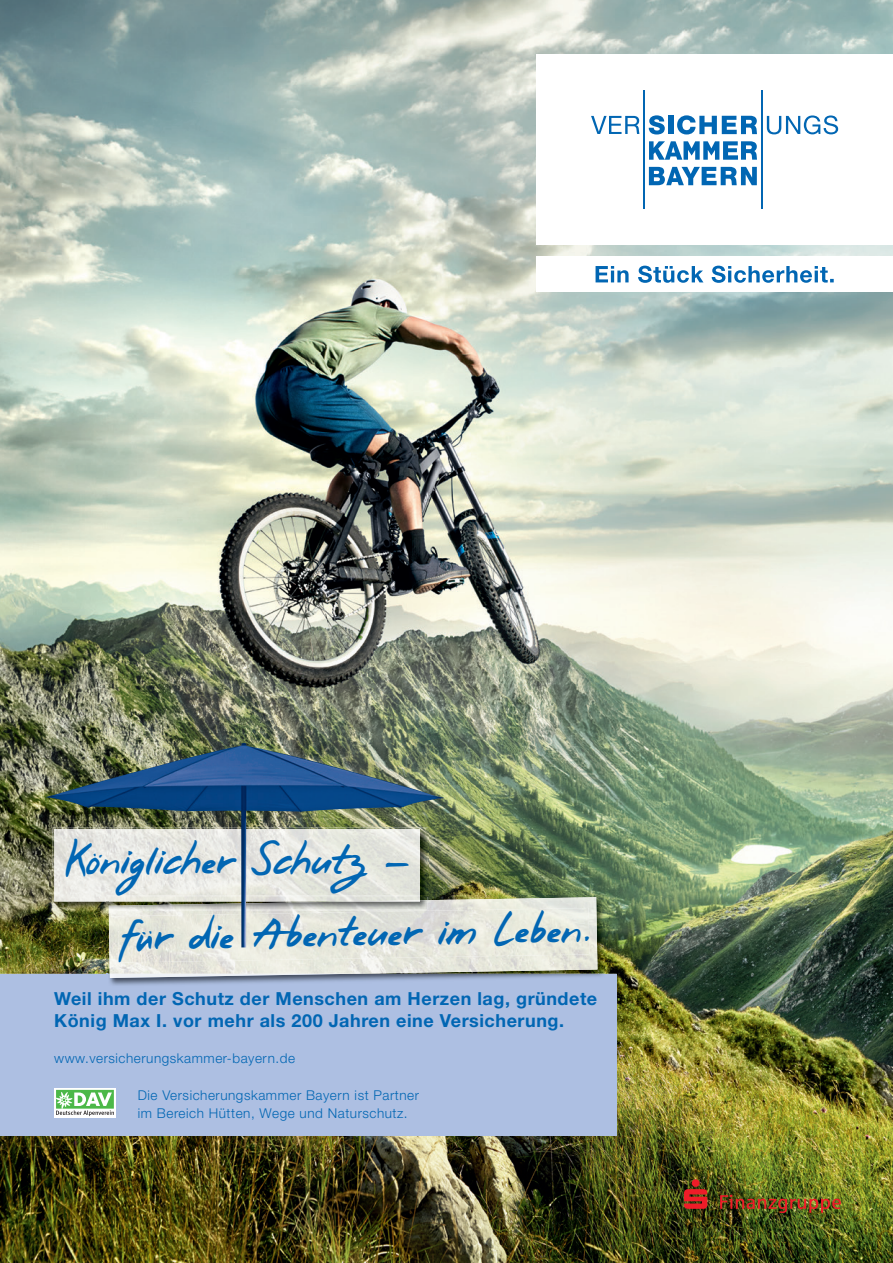
<style>
.page{position:relative;width:893px;height:1263px;background:#fff}
.page>*{position:absolute;margin:0;border:0;box-sizing:border-box;transform-origin:0 0}
.t1{font:43.5px "VKB Erman 2011";color:#0166b3}
.t2{font:700 18px/22.5px "Helvetica Neue LT Pro";letter-spacing:.03em;color:#0166b3}
.t3{font:300 13.5px/18.1px "Helvetica Neue LT Pro";letter-spacing:.04em;color:#0166b3}
</style>
<div class="page">
<img style="left:0;top:0;width:893px;height:1263px">
<img style="left:684px;top:1179px;width:157px;height:34px">
<div style="left:0;top:974px;width:617px;height:162px;background:#adbfe2"></div>
<svg style="left:54px;top:1088px;width:62px;height:29px"></svg>
<svg style="left:56px;top:1090px;width:58px;height:26px;background:#a1d19f"></svg>
<div style="left:536px;top:54px;width:357px;height:190px;background:#fff"></div>
<div style="left:536px;top:256px;width:357px;height:36px;background:#fff"></div>
<svg style="left:596px;top:266px;width:238px;height:17px"></svg>
<hr style="left:643px;top:90px;width:2px;height:119px;background:#0166b3">
<hr style="left:761px;top:90px;width:1px;height:119px;background:#0166b3">
<svg style="left:591px;top:116px;width:48px;height:18px"></svg>
<svg style="left:767px;top:115px;width:71px;height:19px"></svg>
<svg style="left:649px;top:115px;width:16px;height:19px"></svg>
<div style="left:668px;top:116px;width:5px;height:18px;background:#0166b3"></div>
<svg style="left:677px;top:115px;width:80px;height:19px"></svg>
<svg style="left:649px;top:141px;width:108px;height:19px"></svg>
<svg style="left:649px;top:167px;width:108px;height:18px"></svg>
<img style="left:444px;top:897px;width:162px;height:77px">
<img style="left:107px;top:947px;width:2px;height:27px">
<img style="left:444px;top:895px;width:161px;height:2px">
<img style="left:109px;top:974px;width:494px;height:11px">
<img style="left:109px;top:900px;width:342px;height:74px">
<img style="left:451px;top:897px;width:146px;height:75px">
<img style="left:110px;top:974px;width:243px;height:4px">
<img style="left:118px;top:908px;width:471px;height:54px">
<img style="left:45px;top:743px;width:399px;height:204px">
<p class="t1" style="left:62px;top:832px;width:347px">Königlicher Schutz –</p>
<p class="t1" style="left:118px;top:909px;width:478px;rotate:-1deg">für die Abenteuer im Leben.</p>
<p class="t2" style="left:54px;top:986px;width:545px">Weil ihm der Schutz der Menschen am Herzen lag, gründete<br>König Max I. vor mehr als 200 Jahren eine Versicherung.</p>
<p class="t3" style="left:54px;top:1049px;width:242px">www.versicherungskammer-bayern.de</p>
<p class="t3" style="left:138px;top:1085px;width:283px">Die Versicherungskammer Bayern ist Partner im Bereich Hütten, Wege und Naturschutz.</p>
</div>
